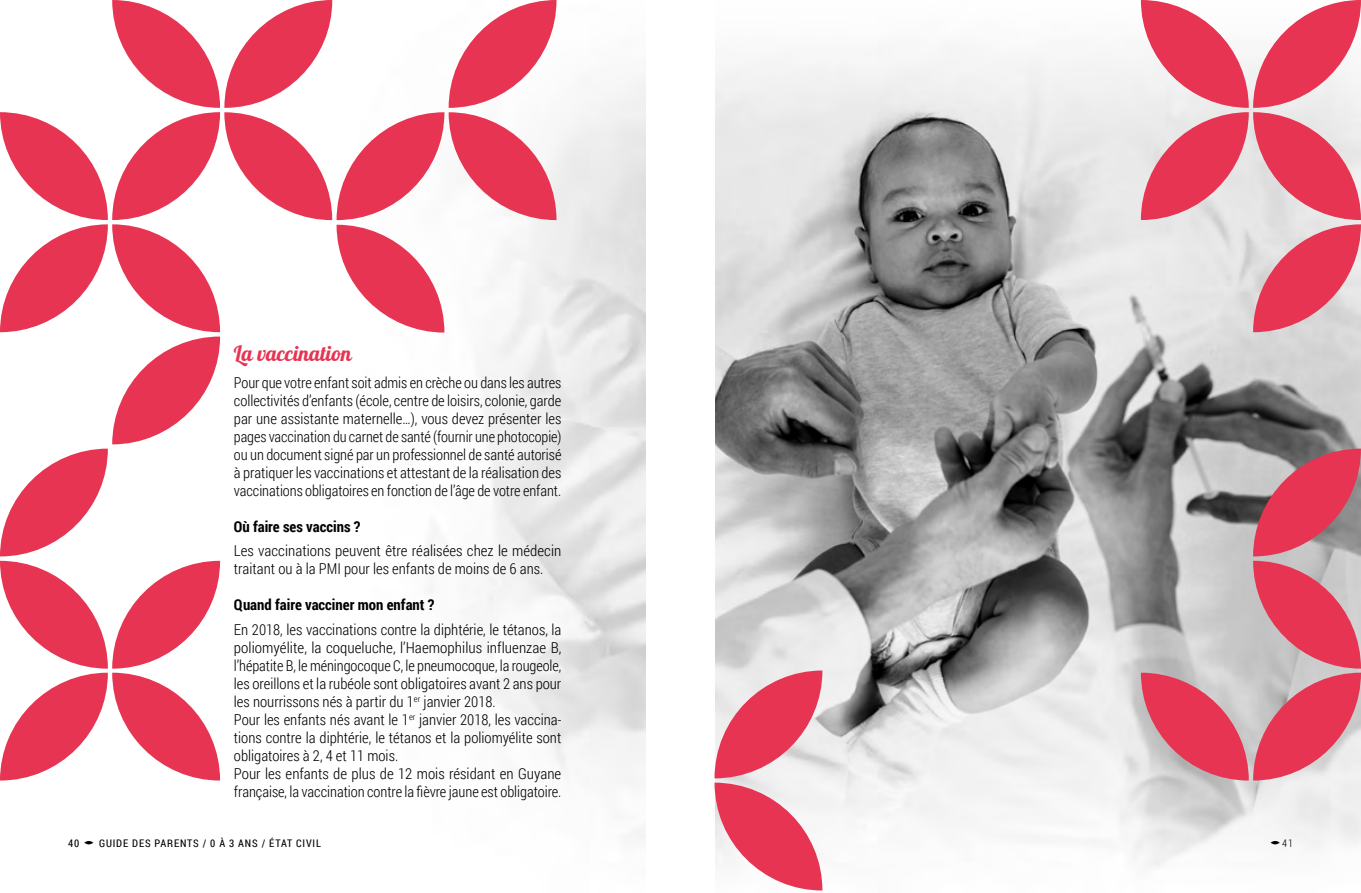
<style>
.page{position:relative;width:1361px;height:893px;background:#fff}
.page>*{position:absolute;margin:0;border:0;box-sizing:border-box;transform-origin:0 0}
.t1{font:21px "Pattaya";color:#e73452}
.t2{font:300 15px/18px "Roboto Condensed";color:#000}
.t3{font:700 15px "Roboto Condensed";color:#000}
.t4{font:10.5px "Roboto Condensed";letter-spacing:.08em;color:#000}
.t5{font:300 10.5px "Roboto Condensed";color:#000}
</style>
<div class="page">
<img style="left:556px;top:0;width:805px;height:891px">
<svg style="left:0;top:0;width:556px;height:780px"></svg>
<svg style="left:1141px;top:0;width:220px;height:332px;background:#e896a4"></svg>
<svg style="left:1141px;top:449px;width:220px;height:331px;background:#c78691"></svg>
<div style="left:646px;top:0;width:34px;height:893px;background:#fff"></div>
<div style="left:680px;top:0;width:34px;height:893px;background:#fff"></div>
<svg style="left:714px;top:670px;width:108px;height:220px"></svg>
<svg style="left:1270px;top:841px;width:9px;height:4px"></svg>
<h1 class="t1" style="left:234px;top:340px;width:119px">La vaccination</h1>
<p class="t2" style="left:234px;top:373px;width:329px;text-align:justify">Pour que votre enfant soit admis en crèche ou dans les autres collectivités d’enfants (école, centre de loisirs, colonie, garde par une assistante maternelle…), vous devez présenter les pages vaccination du carnet de santé (fournir une photocopie) ou un document signé par un professionnel de santé autorisé à pratiquer les vaccinations et attestant de la réalisation des vaccinations obligatoires en fonction de l’âge de votre enfant.</p>
<p class="t3" style="left:234px;top:516px;width:128px">Où faire ses vaccins ?</p>
<p class="t2" style="left:234px;top:541px;width:329px">Les vaccinations peuvent être réalisées chez le médecin traitant ou à la PMI pour les enfants de moins de 6 ans.</p>
<p class="t3" style="left:234px;top:594px;width:202px">Quand faire vacciner mon enfant ?</p>
<p class="t2" style="left:234px;top:620px;width:329px">En 2018, les vaccinations contre la diphtérie, le tétanos, la poliomyélite, la coqueluche, l’Haemophilus influenzae B, l’hépatite B, le méningocoque C, le pneumocoque, la rougeole, les oreillons et la rubéole sont obligatoires avant 2 ans pour les nourrissons nés à partir du 1<sup>er</sup> janvier 2018.<br>Pour les enfants nés avant le 1<sup>er</sup> janvier 2018, les vaccina&shy;tions contre la diphtérie, le tétanos et la poliomyélite sont obligatoires à 2, 4 et 11 mois.<br>Pour les enfants de plus de 12 mois résidant en Guyane française, la vaccination contre la fièvre jaune est obligatoire.</p>
<p class="t4" style="left:68px;top:836px;width:13px">40</p>
<p class="t4" style="left:99px;top:836px;width:223px">GUIDE DES PARENTS / 0 À 3 ANS / ÉTAT CIVIL</p>
<p class="t5" style="left:1282px;top:836px;width:12px">41</p>
</div>
